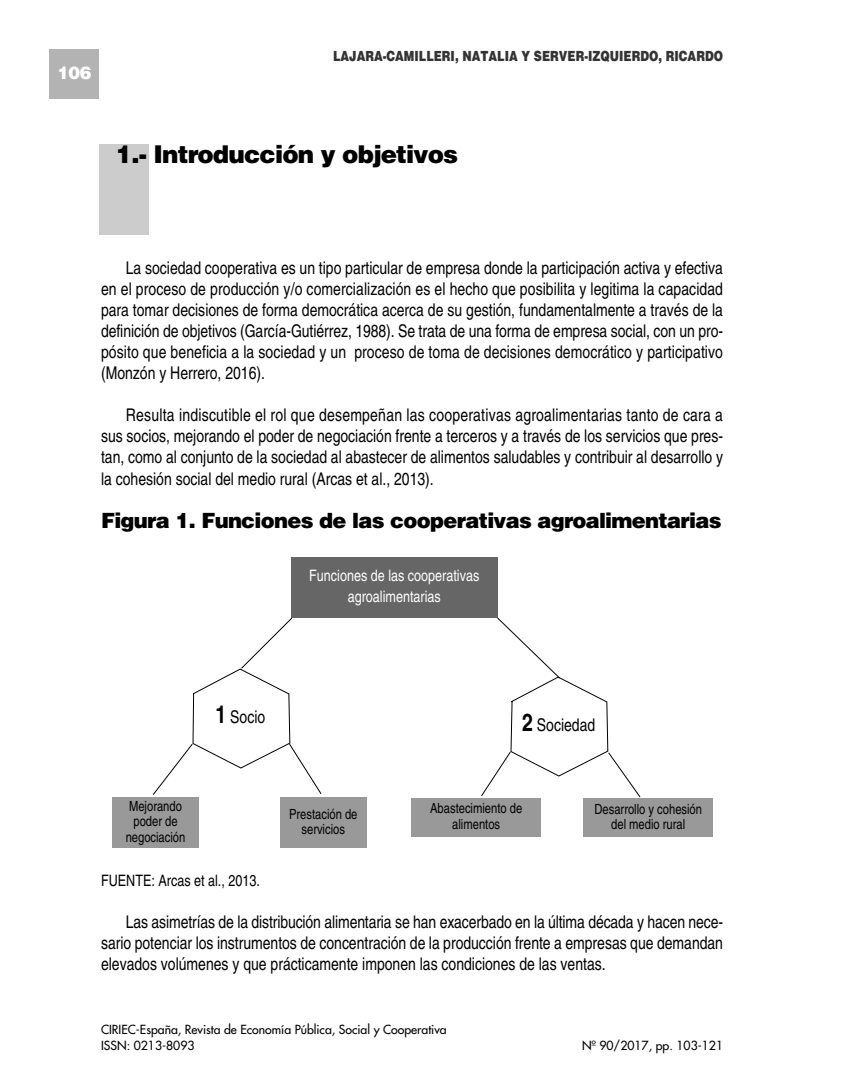
<style>
.page{position:relative;width:844px;height:1092px;background:#fff}
.page>*{position:absolute;margin:0;border:0;box-sizing:border-box;transform-origin:0 0}
.t1{font:900 24.5px "Helvetica";letter-spacing:-.035em;color:#000}
.t2{font:900 21px "Helvetica";letter-spacing:-.035em;color:#000}
.t3{font:17.5px/21px "Helvetica";color:#000;text-align:justify;scale:.8 1}
.t4{font:900 17.5px "Helvetica";color:#fff}
.t5{font:15.75px/21px "Helvetica";color:#fff;text-align:center;scale:.8 1}
.t6{font:15.75px "Helvetica";color:#000;scale:.8 1}
.t7{font:14px/15.8px "Helvetica";color:#000;text-align:center;scale:.8 1}
.t8{font:900 14px "Helvetica";color:#333;scale:.8 1}
.t9{font:12.25px/15.8px "Futura";color:#000}
.s1{font-weight:700;font-size:24.5px}
</style>
<div class="page">
<div style="left:50px;top:50px;width:49px;height:49px;background:#b3b3b3"></div>
<div style="left:99px;top:144px;width:50px;height:90px;background:#ccc"></div>
<div style="left:291px;top:557px;width:206px;height:61px;background:#666"></div>
<div style="left:112px;top:797px;width:86px;height:51px;background:#999"></div>
<div style="left:280px;top:797px;width:86px;height:51px;background:#999"></div>
<div style="left:411px;top:798px;width:130px;height:38px;background:#999"></div>
<div style="left:583px;top:798px;width:130px;height:39px;background:#999"></div>
<svg style="left:152px;top:618px;width:170px;height:177px"></svg>
<svg style="left:481px;top:617px;width:160px;height:180px"></svg>
<p class="t4" style="left:57px;top:66px;width:35px">106</p>
<p class="t8" style="left:333px;top:51px;width:489px">LAJARA-CAMILLERI, NATALIA Y SERVER-IZQUIERDO, RICARDO</p>
<h1 class="t1" style="left:116px;top:146px;width:344px">1.- Introducción y objetivos</h1>
<p class="t3" style="left:101px;top:259px;width:778px;text-indent:25px">La sociedad cooperativa es un tipo particular de empresa donde la participación activa y efectiva en el proceso de producción y/o comercialización es el hecho que posibilita y legitima la capacidad para tomar decisiones de forma democrática acerca de su gestión, fundamentalmente a través de la definición de objetivos (García-Gutiérrez, 1988). Se trata de una forma de empresa social, con un pro&shy;pósito que beneficia a la sociedad y un proceso de toma de decisiones democrático y participativo (Monzón y Herrero, 2016).</p>
<p class="t3" style="left:101px;top:406px;width:778px;text-indent:25px">Resulta indiscutible el rol que desempeñan las cooperativas agroalimentarias tanto de cara a sus socios, mejorando el poder de negociación frente a terceros y a través de los servicios que pres&shy;tan, como al conjunto de la sociedad al abastecer de alimentos saludables y contribuir al desarrollo y la cohesión social del medio rural (Arcas et al., 2013).</p>
<p class="t2" style="left:101px;top:513px;width:621px">Figura 1. Funciones de las cooperativas agroalimentarias</p>
<p class="t5" style="left:309px;top:566px;width:214px">Funciones de las cooperativas agroalimentarias</p>
<p class="t3" style="left:215px;top:707px;width:64px"><span class="s1">1</span> Socio</p>
<p class="t3" style="left:522px;top:716px;width:93px"><span class="s1">2</span> Sociedad</p>
<p class="t7" style="left:126px;top:799px;width:76px">Mejorando poder de negociación</p>
<p class="t7" style="left:289px;top:807px;width:87px">Prestación de servicios</p>
<p class="t7" style="left:430px;top:801px;width:117px">Abastecimiento de alimentos</p>
<p class="t7" style="left:594px;top:802px;width:136px">Desarrollo y cohesión del medio rural</p>
<p class="t6" style="left:101px;top:874px;width:200px">FUENTE: Arcas et al., 2013.</p>
<p class="t3" style="left:101px;top:912px;width:778px;text-indent:25px">Las asimetrías de la distribución alimentaria se han exacerbado en la última década y hacen nece&shy;sario potenciar los instrumentos de concentración de la producción frente a empresas que demandan elevados volúmenes y que prácticamente imponen las condiciones de las ventas.</p>
<p class="t9" style="left:101px;top:1022px;width:347px">CIRIEC-España, Revista de Economía Pública, Social y Cooperativa<br>ISSN: 0213-8093</p>
<p class="t9" style="left:582px;top:1038px;width:142px">Nº 90/2017, pp. 103-121</p>
</div>
